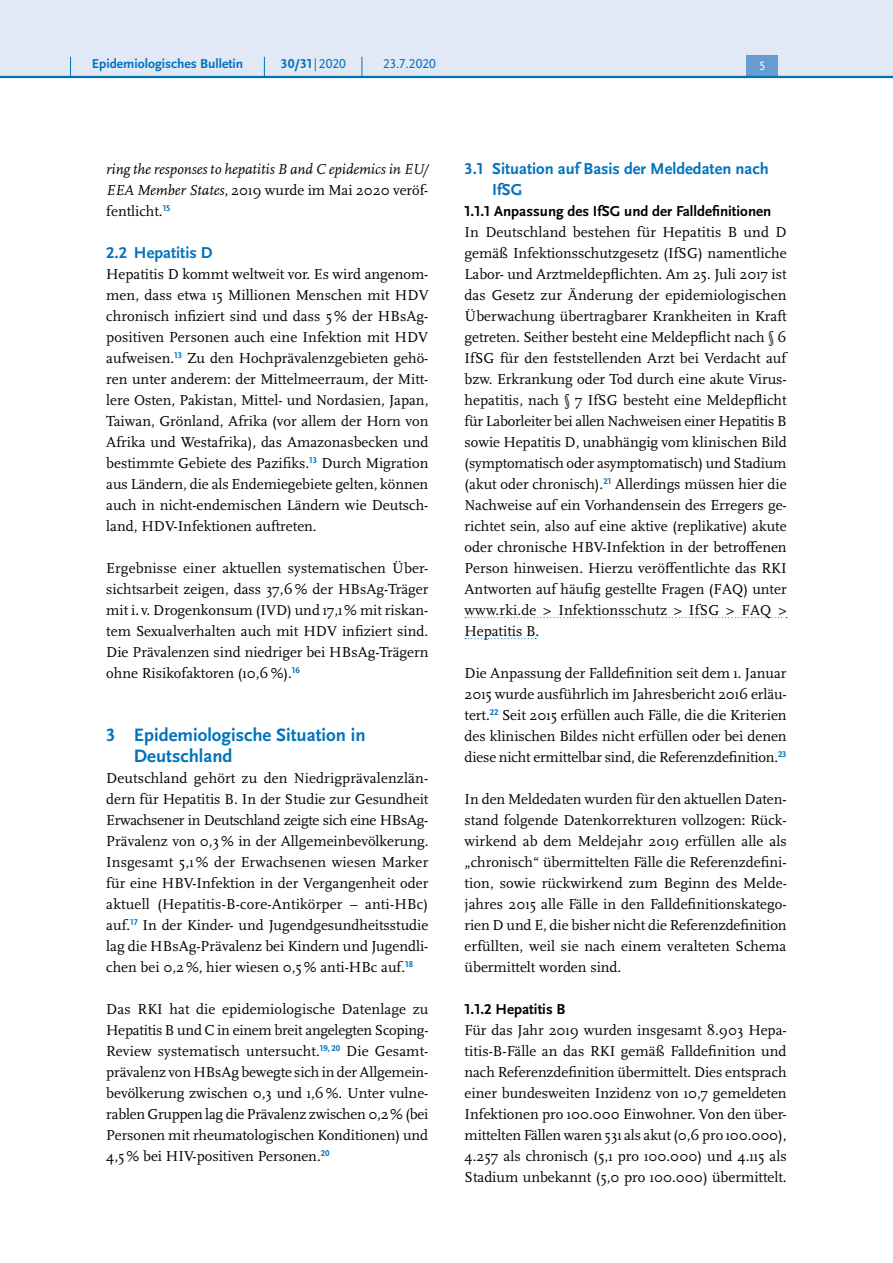
<style>
.page{position:relative;width:893px;height:1263px;background:#fff}
.page>*{position:absolute;margin:0;border:0;box-sizing:border-box;transform-origin:0 0}
.t1{font:700 18.75px/21px "Scala Sans Pro";color:#0072bc}
.t2{font:700 16.5px/21px "Scala Sans Pro";color:#0072bc}
.P_-_Fließtext{font:15px/21px "Scala Pro";color:#000;text-align:justify}
.P_-_Fließtext-2{font:italic 15px/21px "Scala Pro";color:#000;text-align:justify}
.t3{font:700 15px "Scala Sans Pro";color:#000}
.t4{font:700 13.5px "Scala Sans Pro";color:#0072bc}
.t5{font:13.5px "Scala Sans Pro";color:#0072bc}
.t6{font:12.45px "Scala Sans Pro";color:#fff}
.s1{font-weight:400}
.s2{font-style:normal}
</style>
<div class="page">
<svg style="left:465px;top:617px;width:322px;height:1px"></svg>
<svg style="left:465px;top:638px;width:71px;height:1px"></svg>
<div style="left:0;top:0;width:893px;height:77px;background:#e1e8f6"></div>
<div style="left:746px;top:55px;width:32px;height:21px;background:#679bd2"></div>
<hr style="left:0;top:76px;width:893px;height:2px;background:#0072bc">
<svg style="left:70px;top:57px;width:1px;height:19px"></svg>
<svg style="left:264px;top:57px;width:1px;height:19px"></svg>
<svg style="left:362px;top:57px;width:1px;height:19px"></svg>
<p class="t4" style="left:92px;top:55px;width:153px">Epidemiologisches Bulletin</p>
<p class="t4" style="left:281px;top:55px;width:67px">30/31 <span class="s1">|2020</span></p>
<p class="t5" style="left:383px;top:55px;width:54px">23.7.2020</p>
<p class="t6" style="left:759px;top:59px;width:8px">5</p>
<p class="P_-_Fließtext-2" style="left:106px;top:158px;width:324px">ring the responses to hepatitis B and C epidemics in EU/ EEA Member States<span class="s2">, 2019 wurde im Mai 2020 veröf&shy;fentlicht.</span><sup>15</sup></p>
<p class="t2" style="left:106px;top:242px;width:108px">2.2 Hepatitis D</p>
<p class="P_-_Fließtext" style="left:106px;top:263px;width:324px">Hepatitis D kommt weltweit vor. Es wird angenom&shy;men, dass etwa 15 Millionen Menschen mit HDV chronisch infiziert sind und dass 5% der HBsAg&shy;positiven Personen auch eine Infektion mit HDV aufweisen.<sup>13</sup> Zu den Hochprävalenzgebieten gehö&shy;ren unter anderem: der Mittelmeerraum, der Mitt&shy;lere Osten, Pakistan, Mittel- und Nordasien, Japan, Taiwan, Grönland, Afrika (vor allem der Horn von Afrika und Westafrika), das Amazonasbecken und bestimmte Gebiete des Pazifiks.<sup>13</sup> Durch Migration aus Ländern, die als Endemiegebiete gelten, können auch in nicht-endemischen Ländern wie Deutsch&shy;land, HDV-Infektionen auftreten.</p>
<p class="P_-_Fließtext" style="left:106px;top:557px;width:324px">Ergebnisse einer aktuellen systematischen Über&shy;sichtsarbeit zeigen, dass 37,6% der HBsAg-Träger mit i. v. Drogenkonsum (IVD) und 17,1% mit riskan&shy;tem Sexualverhalten auch mit HDV infiziert sind.<br>Die Prävalenzen sind niedriger bei HBsAg-Trägern ohne Risikofaktoren (10,6%).<sup>16</sup></p>
<p class="t1" style="left:134px;top:724px;width:233px;text-indent:-28px">3 Epidemiologische Situation in<br>Deutschland</p>
<p class="P_-_Fließtext" style="left:106px;top:767px;width:324px">Deutschland gehört zu den Niedrigprävalenzlän&shy;dern für Hepatitis B. In der Studie zur Gesundheit Erwachsener in Deutschland zeigte sich eine HBsAg-Prävalenz von 0,3% in der Allgemeinbevölkerung.<br>Insgesamt 5,1 % der Erwachsenen wiesen Marker für eine HBV-Infektion in der Vergangenheit oder aktuell (Hepatitis-B-core-Antikörper – anti-HBc) auf.<sup>17</sup> In der Kinder- und Jugendgesundheitsstudie lag die HBsAg-Prävalenz bei Kindern und Jugendli&shy;chen bei 0,2%, hier wiesen 0,5% anti-HBc auf.<sup>18</sup></p>
<p class="P_-_Fließtext" style="left:106px;top:998px;width:324px">Das RKI hat die epidemiologische Datenlage zu Hepatitis B und C in einem breit angelegten Scoping-Review systematisch untersucht.<sup>19,</sup> <sup>20</sup> Die Gesamt&shy;prävalenz von HBsAg bewegte sich in der Allgemein&shy;bevölkerung zwischen 0,3 und 1,6%. Unter vulne&shy;rablen Gruppen lag die Prävalenz zwischen 0,2% (bei Personen mit rheumatologischen Konditionen) und 4,5% bei HIV-positiven Personen.<sup>20</sup></p>
<p class="t2" style="left:492px;top:158px;width:278px;text-indent:-28px">3.1 Situation auf Basis der Meldedaten nach<br>IfSG</p>
<p class="t3" style="left:465px;top:202px;width:308px">1.1.1 Anpassung des IfSG und der Falldefinitionen</p>
<p class="P_-_Fließtext" style="left:465px;top:221px;width:324px">In Deutschland bestehen für Hepatitis B und D gemäß Infektionsschutzgesetz (IfSG) namentliche Labor- und Arztmeldepflichten. Am 25. Juli 2017 ist das Gesetz zur Änderung der epidemiologischen Überwachung übertragbarer Krankheiten in Kraft getreten. Seither besteht eine Meldepflicht nach § 6<br>IfSG für den feststellenden Arzt bei Verdacht auf bzw. Erkrankung oder Tod durch eine akute Virus&shy;hepatitis, nach § 7 IfSG besteht eine Meldepflicht für Laborleiter bei allen Nachweisen einer Hepatitis B sowie Hepatitis D, unabhängig vom klinischen Bild (symptomatisch oder asymptomatisch) und Stadium (akut oder chronisch).<sup>21</sup> Allerdings müssen hier die Nachweise auf ein Vorhandensein des Erregers ge&shy;richtet sein, also auf eine aktive (replikative) akute oder chronische HBV-Infektion in der betroffenen Person hinweisen. Hierzu veröffentlichte das RKI Antworten auf häufig gestellte Fragen (FAQ) unter www.rki.de &gt; Infektionsschutz &gt; IfSG &gt; FAQ &gt; Hepatitis B.</p>
<p class="P_-_Fließtext" style="left:465px;top:662px;width:324px">Die Anpassung der Falldefinition seit dem 1. Januar 2015 wurde ausführlich im Jahresbericht 2016 erläu&shy;tert.<sup>22</sup> Seit 2015 erfüllen auch Fälle, die die Kriterien des klinischen Bildes nicht erfüllen oder bei denen diese nicht ermittelbar sind, die Referenzdefinition.<sup>23</sup></p>
<p class="P_-_Fließtext" style="left:465px;top:788px;width:324px">In den Meldedaten wurden für den aktuellen Daten&shy;stand folgende Datenkorrekturen vollzogen: Rück&shy;wirkend ab dem Meldejahr 2019 erfüllen alle als „chronisch“ übermittelten Fälle die Referenzdefini&shy;tion, sowie rückwirkend zum Beginn des Melde&shy;jahres 2015 alle Fälle in den Falldefinitionskatego&shy;rien D und E, die bisher nicht die Referenzdefinition erfüllten, weil sie nach einem veralteten Schema übermittelt worden sind.</p>
<p class="t3" style="left:465px;top:1000px;width:102px">1.1.2 Hepatitis B</p>
<p class="P_-_Fließtext" style="left:465px;top:1019px;width:324px">Für das Jahr 2019 wurden insgesamt 8.903 Hepa&shy;titis-B-Fälle an das RKI gemäß Falldefinition und nach Referenzdefinition übermittelt. Dies entsprach einer bundesweiten Inzidenz von 10,7 gemeldeten Infektionen pro 100.000 Einwohner. Von den über&shy;mittelten Fällen waren 531 als akut (0,6 pro 100.000), 4.257 als chronisch (5,1 pro 100.000) und 4.115 als Stadium unbekannt (5,0 pro 100.000) übermittelt.</p>
</div>
